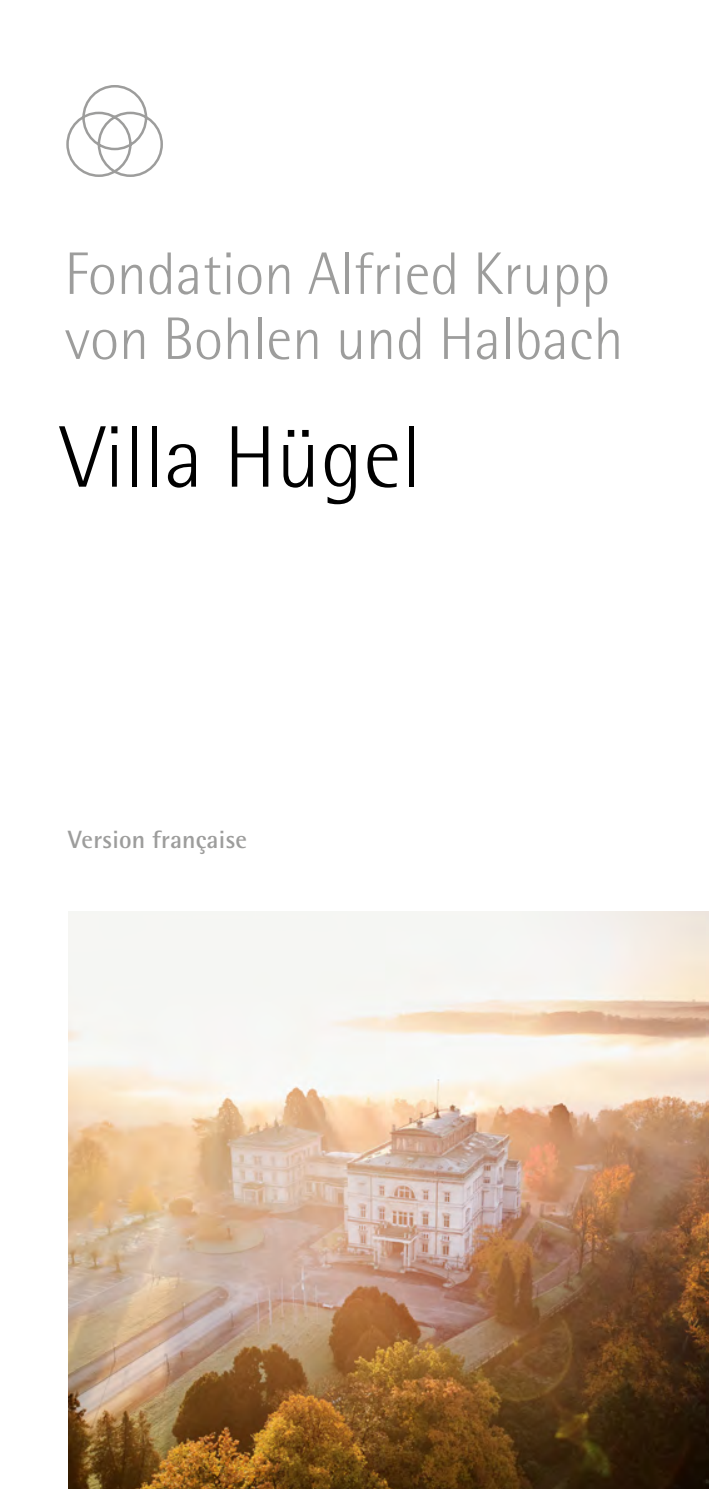
<style>
.page{position:relative;width:709px;height:1489px;background:#fff}
.page>*{position:absolute;margin:0;border:0;box-sizing:border-box;transform-origin:0 0}
.t1{font:300 87.5px "AT Rotis Semi Sans";letter-spacing:.005em;color:#000}
.t2{font:300 60px/65px "AT Rotis Semi Sans";color:#9d9d9c}
.t3{font:700 25px "AT Rotis Semi Sans";letter-spacing:.005em;color:#9d9d9c}
</style>
<div class="page">
<img style="left:68px;top:911px;width:641px;height:577px">
<svg style="left:66px;top:85px;width:97px;height:92px"></svg>
<p class="t2" style="left:64px;top:241px;width:560px">Fondation Alfried Krupp von Bohlen und Halbach</p>
<h1 class="t1" style="left:60px;top:407px;width:362px">Villa Hügel</h1>
<p class="t3" style="left:68px;top:824px;width:181px">Version française</p>
</div>
